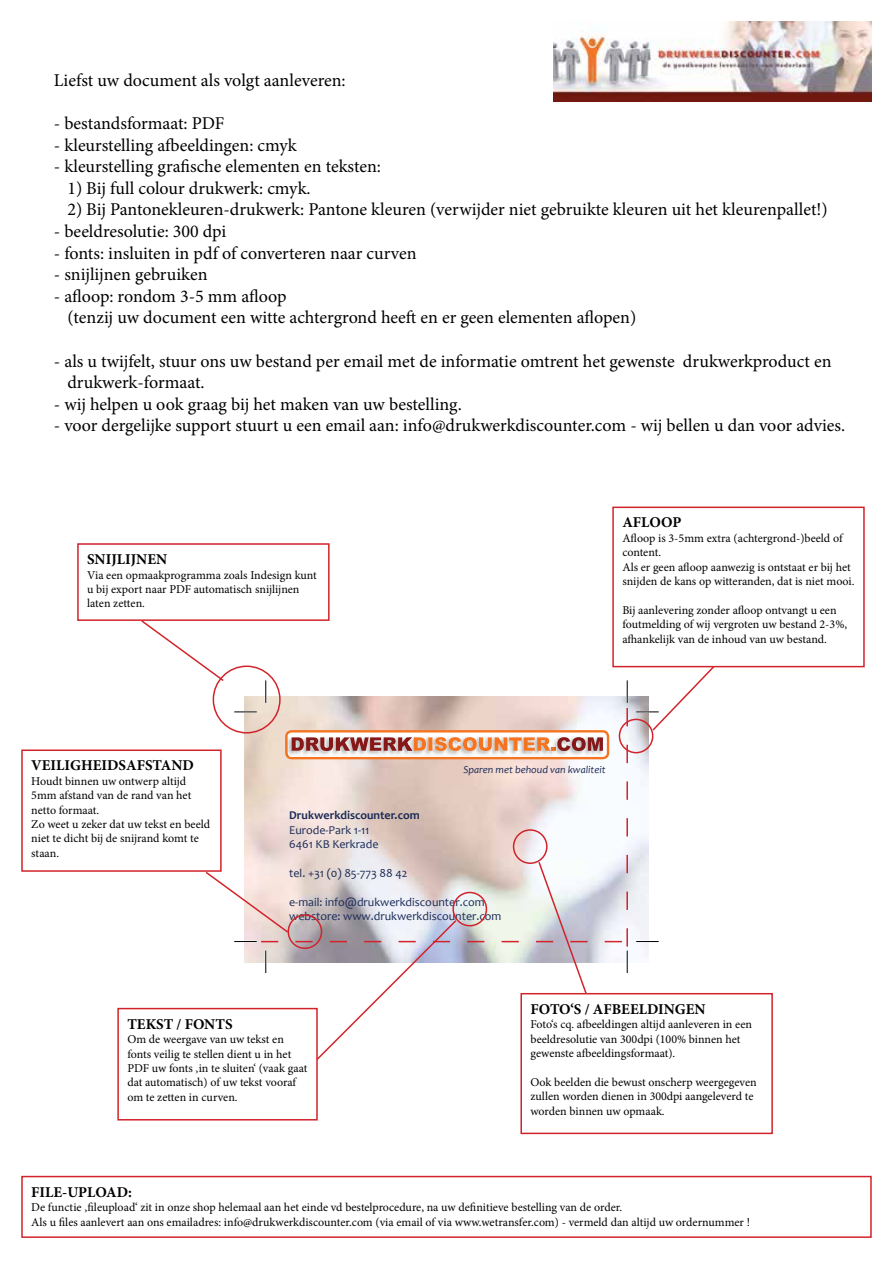
<style>
.page{position:relative;width:893px;height:1263px;background:#fff}
.page>*{position:absolute;margin:0;border:0;box-sizing:border-box;transform-origin:0 0}
.t1{font:18px/21.6px "Minion Pro";color:#000}
.t2{font:700 15px "Minion Pro";color:#000}
.t3{font:12px/14.4px "Minion Pro";color:#000}
.t4{font:12px/14.4px "Candara";color:#1b2b56}
.t5{font:700 12px "Candara";color:#1b2b56}
.t6{font:italic 10.5px "Candara";color:#1b2b56}
</style>
<div class="page">
<img style="left:628px;top:697px;width:20px;height:260px">
<hr style="left:636px;top:940px;width:23px;height:2px;background:#fff">
<svg style="left:636px;top:941px;width:23px;height:1px"></svg>
<div style="left:77px;top:543px;width:253px;height:78px;border:2px solid #d2232a"></div>
<div style="left:619px;top:719px;width:34px;height:34px;border:2px solid #d2232a;border-radius:50%"></div>
<svg style="left:636px;top:667px;width:80px;height:65px"></svg>
<div style="left:612px;top:507px;width:253px;height:160px;border:2px solid #d2232a"></div>
<div style="left:21px;top:749px;width:201px;height:123px;border:2px solid #d2232a"></div>
<div style="left:117px;top:1008px;width:201px;height:112px;border:2px solid #d2232a"></div>
<svg style="left:140px;top:619px;width:488px;height:442px"></svg>
<div style="left:513px;top:829px;width:35px;height:35px;border:2px solid #d2232a;border-radius:50%"></div>
<div style="left:520px;top:993px;width:253px;height:141px;border:2px solid #d2232a"></div>
<div style="left:21px;top:1176px;width:851px;height:62px;border:2px solid #d2232a"></div>
<img style="left:554px;top:21px;width:318px;height:81px">
<h1 class="t1" style="left:54px;top:69px;width:293px">Liefst uw document als volgt aanleveren:</h1>
<h1 class="t1" style="left:54px;top:112px;width:172px">- bestandsformaat: PDF</h1>
<h1 class="t1" style="left:54px;top:134px;width:244px">- kleurstelling afbeeldingen: cmyk</h1>
<h1 class="t1" style="left:54px;top:156px;width:329px">- kleurstelling grafische elementen en teksten:</h1>
<h1 class="t1" style="left:67px;top:177px;width:245px">1) Bij full colour drukwerk: cmyk.</h1>
<h1 class="t1" style="left:67px;top:199px;width:762px">2) Bij Pantonekleuren-drukwerk: Pantone kleuren (verwijder niet gebruikte kleuren uit het kleurenpallet!)</h1>
<h1 class="t1" style="left:54px;top:220px;width:174px">- beeldresolutie: 300 dpi</h1>
<h1 class="t1" style="left:54px;top:242px;width:364px">- fonts: insluiten in pdf of converteren naar curven</h1>
<h1 class="t1" style="left:54px;top:264px;width:155px">- snijlijnen gebruiken</h1>
<h1 class="t1" style="left:67px;top:285px;width:570px;text-indent:-14px">- afloop: rondom 3-5 mm afloop<br>(tenzij uw document een witte achtergrond heeft en er geen elementen aflopen)</h1>
<h1 class="t1" style="left:67px;top:350px;width:766px;text-indent:-14px">- als u twijfelt, stuur ons uw bestand per email met de informatie omtrent het gewenste drukwerkproduct en drukwerk-formaat.</h1>
<h1 class="t1" style="left:54px;top:393px;width:409px">- wij helpen u ook graag bij het maken van uw bestelling.</h1>
<h1 class="t1" style="left:54px;top:415px;width:793px">- voor dergelijke support stuurt u een email aan: info@drukwerkdiscounter.com - wij bellen u dan voor advies.</h1>
<p class="t2" style="left:87px;top:549px;width:81px">SNIJLIJNEN</p>
<p class="t3" style="left:87px;top:568px;width:231px">Via een opmaakprogramma zoals Indesign kunt u bij export naar PDF automatisch snijlijnen laten zetten.</p>
<p class="t2" style="left:622px;top:512px;width:61px">AFLOOP</p>
<p class="t3" style="left:622px;top:531px;width:234px">Afloop is 3-5mm extra (achtergrond-)beeld of content.<br>Als er geen afloop aanwezig is ontstaat er bij het snijden de kans op witteranden, dat is niet mooi.</p>
<p class="t3" style="left:622px;top:603px;width:226px">Bij aanlevering zonder afloop ontvangt u een foutmelding of wij vergroten uw bestand 2-3%, afhankelijk van de inhoud van uw bestand.</p>
<p class="t2" style="left:31px;top:755px;width:164px">VEILIGHEIDSAFSTAND</p>
<p class="t3" style="left:31px;top:774px;width:180px">Houdt binnen uw ontwerp altijd<br>5mm afstand van de rand van het netto formaat.<br>Zo weet u zeker dat uw tekst en beeld niet te dicht bij de snijrand komt te staan.</p>
<p class="t6" style="left:463px;top:763px;width:144px">Sparen met behoud van kwaliteit</p>
<p class="t5" style="left:289px;top:808px;width:132px">Drukwerkdiscounter.com</p>
<p class="t4" style="left:289px;top:823px;width:91px">Eurode-Park 1-11<br>6461 KB Kerkrade</p>
<p class="t4" style="left:289px;top:866px;width:120px">tel. +31 (0) 85-773 88 42</p>
<p class="t4" style="left:289px;top:895px;width:214px">e-mail: info@drukwerkdiscounter.com webstore: www.drukwerkdiscounter.com</p>
<p class="t2" style="left:127px;top:1013px;width:107px">TEKST / FONTS</p>
<p class="t3" style="left:127px;top:1032px;width:182px">Om de weergave van uw tekst en fonts veilig te stellen dient u in het<br>PDF uw fonts ‚in te sluiten‘ (vaak gaat dat automatisch) of uw tekst vooraf om te zetten in curven.</p>
<p class="t2" style="left:530px;top:998px;width:177px">FOTO‘S / AFBEELDINGEN</p>
<p class="t3" style="left:530px;top:1017px;width:223px">Foto‘s cq. afbeeldingen altijd aanleveren in een beeldresolutie van 300dpi (100% binnen het gewenste afbeeldingsformaat).</p>
<p class="t3" style="left:530px;top:1075px;width:228px">Ook beelden die bewust onscherp weergegeven zullen worden dienen in 300dpi aangeleverd te worden binnen uw opmaak.</p>
<p class="t2" style="left:31px;top:1181px;width:102px">FILE-UPLOAD:</p>
<p class="t3" style="left:31px;top:1200px;width:720px">De functie ‚fileupload‘ zit in onze shop helemaal aan het einde vd bestelprocedure, na uw definitieve bestelling van de order.<br>Als u files aanlevert aan ons emailadres: info@drukwerkdiscounter.com (via email of via www.wetransfer.com) - vermeld dan altijd uw ordernummer !</p>
</div>
